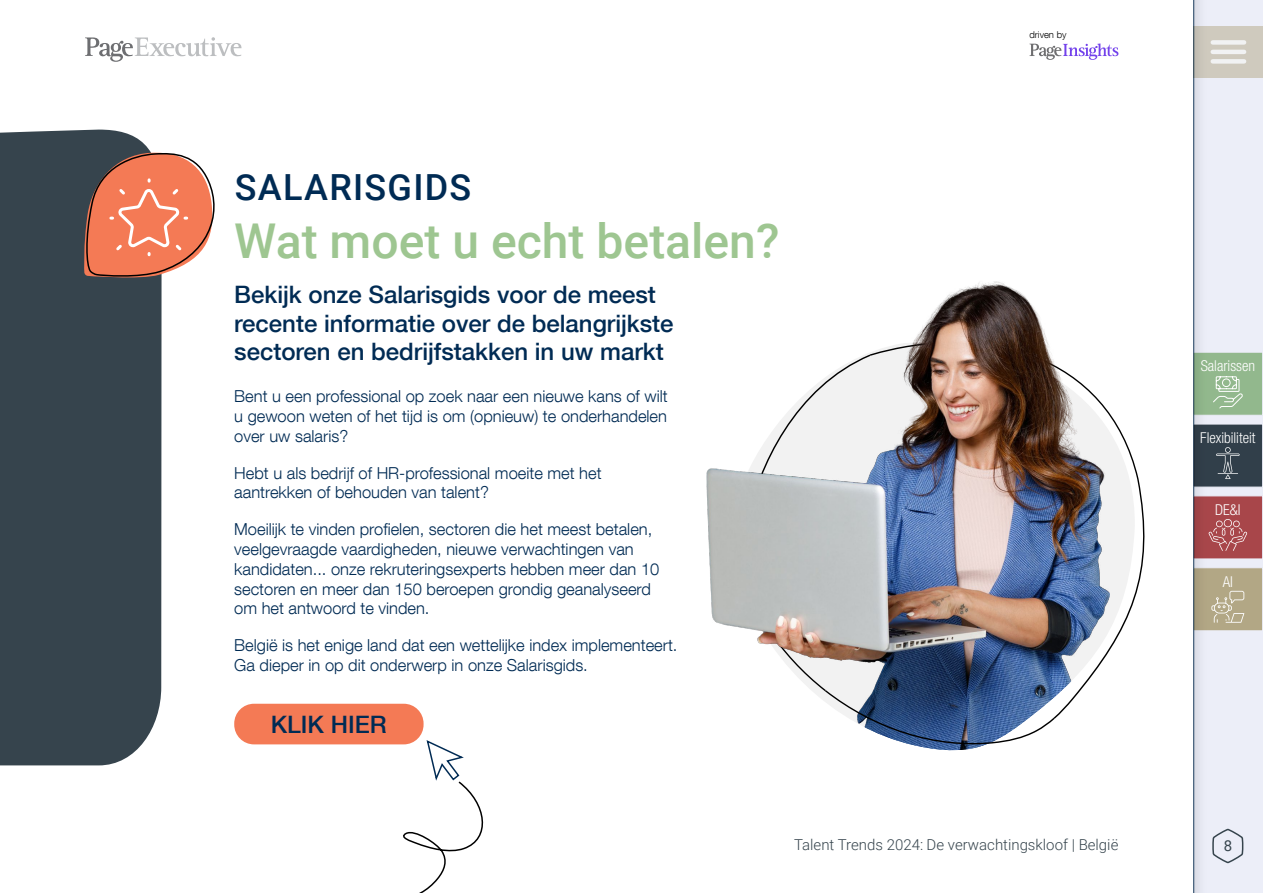
<style>
.page{position:relative;width:1263px;height:893px;background:#fff}
.page>*{position:absolute;margin:0;border:0;box-sizing:border-box;transform-origin:0 0}
.t1{font:500 48px "Roboto";color:#9ec691}
.t2{font:500 36px "Roboto";letter-spacing:.035em;color:#002b54}
.t3{font:500 24px/28.8px "Helvetica Neue LT Com";color:#002b54}
.t4{font:300 16.5px/19.8px "Helvetica Neue LT Com";color:#002b54}
.t5{font:300 15px "Roboto";color:#36444d}
.t6{font:300 condensed 15px "Helvetica Neue LT Com";color:#fff}
.t7{font:15px "Roboto";color:#36444d}
.t8{font:300 9.45px "Helvetica Neue LT Com";color:#000}
</style>
<div class="page">
<div style="left:1179px;top:0;width:84px;height:893px;background:#000;opacity:.2"></div>
<div style="left:1193px;top:352px;width:70px;height:64px;background:#92b88d;border:1px solid #fff"></div>
<svg style="left:1213px;top:376px;width:30px;height:33px"></svg>
<div style="left:1193px;top:424px;width:70px;height:63px;background:#36444d"></div>
<svg style="left:1216px;top:447px;width:23px;height:32px"></svg>
<div style="left:1193px;top:495px;width:70px;height:64px;background:#a8464a;border:1px solid #fff"></div>
<svg style="left:1208px;top:519px;width:39px;height:32px"></svg>
<div style="left:1193px;top:567px;width:70px;height:64px;background:#b2a785;border:1px solid #fff"></div>
<svg style="left:1211px;top:591px;width:33px;height:32px"></svg>
<svg style="left:1213px;top:829px;width:30px;height:34px"></svg>
<div style="left:1194px;top:26px;width:69px;height:51px;background:linear-gradient(to right,#cbc7bc,#d2cdc1)"></div>
<div style="left:1213px;top:40px;width:31px;height:5px;background:#f1f2f3"></div>
<hr style="left:1213px;top:50px;width:31px;height:4px;background:#f1f2f3">
<div style="left:1213px;top:59px;width:31px;height:5px;background:#f1f2f3"></div>
<div style="left:0;top:130px;width:162px;height:635px;background:#36444d"></div>
<svg style="left:83px;top:151px;width:132px;height:129px;background:#d68269"></svg>
<svg style="left:357px;top:740px;width:127px;height:153px"></svg>
<div style="left:234px;top:704px;width:190px;height:40px;background:#f47a55;border-radius:20px"></div>
<svg style="left:1179px;top:270px;width:8px;height:537px"></svg>
<svg style="left:1110px;top:414px;width:35px;height:236px"></svg>
<img style="left:706px;top:281px;width:404px;height:437px">
<svg style="left:823px;top:689px;width:233px;height:62px"></svg>
<svg style="left:1029px;top:43px;width:89px;height:17px"></svg>
<svg style="left:85px;top:37px;width:156px;height:25px"></svg>
<p class="t8" style="left:1029px;top:29px;width:39px">driven by</p>
<h2 class="t2" style="left:235px;top:162px;width:238px">SALARISGIDS</h2>
<h1 class="t1" style="left:234px;top:207px;width:547px">Wat moet u echt betalen?</h1>
<h3 class="t3" style="left:234px;top:280px;width:441px">Bekijk onze Salarisgids voor de meest recente informatie over de belangrijkste sectoren en bedrijfstakken in uw markt</h3>
<p class="t4" style="left:234px;top:386px;width:435px;text-align:justify">Bent u een professional op zoek naar een nieuwe kans of wilt u gewoon weten of het tijd is om (opnieuw) te onderhandelen over uw salaris?</p>
<p class="t4" style="left:234px;top:462px;width:369px">Hebt u als bedrijf of HR-professional moeite met het aantrekken of behouden van talent?</p>
<p class="t4" style="left:234px;top:519px;width:427px">Moeilijk te vinden profielen, sectoren die het meest betalen, veelgevraagde vaardigheden, nieuwe verwachtingen van kandidaten... onze rekruteringsexperts hebben meer dan 10 sectoren en meer dan 150 beroepen grondig geanalyseerd om het antwoord te vinden.</p>
<p class="t4" style="left:234px;top:635px;width:445px">België is het enige land dat een wettelijke index implementeert.<br>Ga dieper in op dit onderwerp in onze Salarisgids.</p>
<h3 class="t3" style="left:271px;top:709px;width:118px">KLIK HIER</h3>
<p class="t5" style="left:794px;top:834px;width:326px">Talent Trends 2024: De verwachtingskloof | België</p>
<p class="t6" style="left:1201px;top:357px;width:56px">Salarissen</p>
<p class="t6" style="left:1200px;top:429px;width:57px">Flexibiliteit</p>
<p class="t6" style="left:1215px;top:501px;width:27px">DE&amp;I</p>
<p class="t6" style="left:1223px;top:573px;width:12px">AI</p>
<p class="t7" style="left:1224px;top:835px;width:10px">8</p>
</div>
